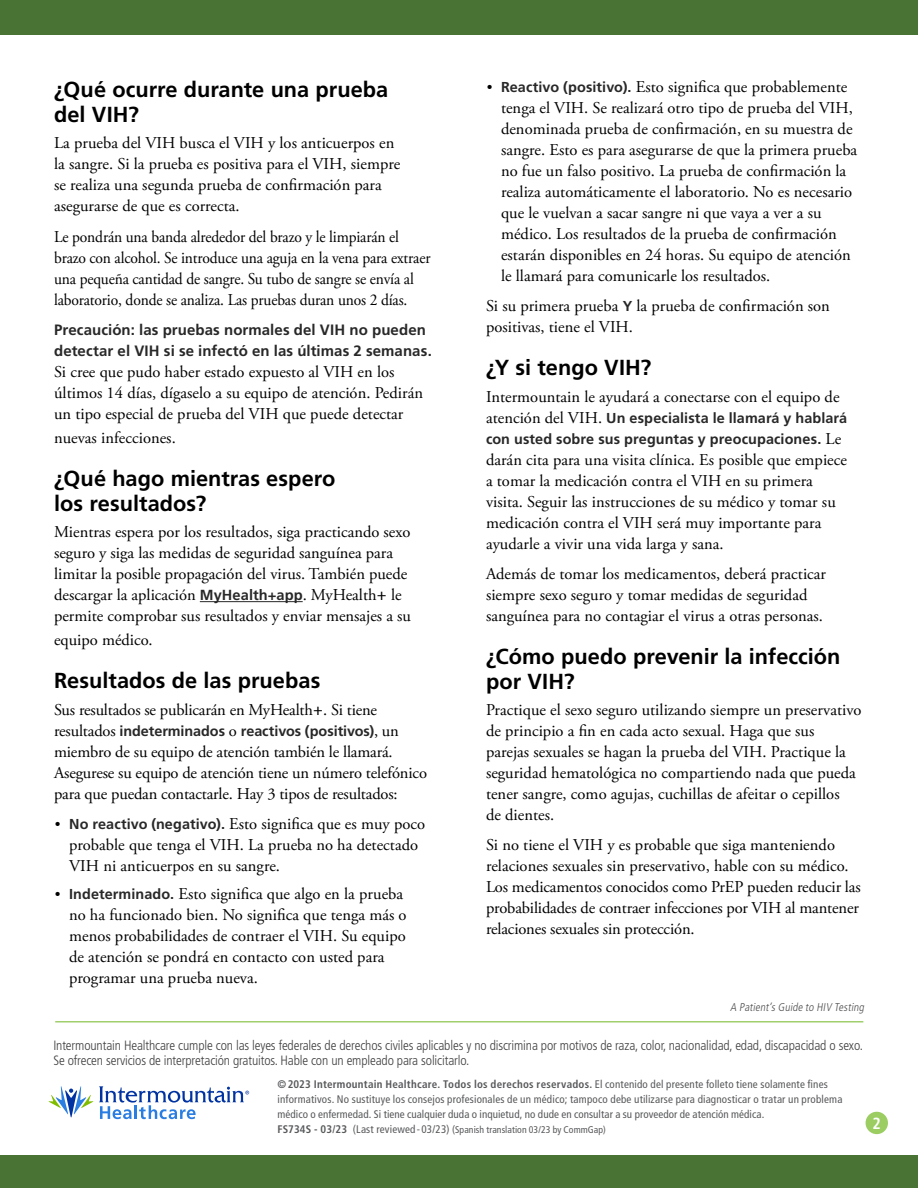
<style>
.page{position:relative;width:918px;height:1188px;background:#fff}
.page>*{position:absolute;margin:0;border:0;box-sizing:border-box;transform-origin:0 0}
.Level_1__h2{font:700 21.75px/24.8px "Frutiger LT Std";color:#000}
.Main__p{font:16.5px/21px "Adobe Garamond Pro";color:#000}
.Main__p-2{font:16.5px/21px "Adobe Garamond Pro";color:#000;scale:.94 1}
.t1{font:700 condensed 16.2px "Frutiger LT Std";color:#fff}
.Main__p-3{font:700 15px/21px "Frutiger LT Std";letter-spacing:.005em;color:#292829}
.Main__p-4{font:700 14.4px/21px "Frutiger LT Std";letter-spacing:.005em;color:#292829}
.t2{font:300 condensed 13.5px/15.5px "Frutiger LT Std";letter-spacing:-.01em;color:#414042}
.t3{font:italic 300 condensed 11.25px "Frutiger LT Std";color:#4d4d4f}
.Footer___h6{font:condensed 10.95px/15px "Frutiger LT Std";letter-spacing:.01em;color:#58595b}
.Footer___h6-2{font:condensed 9.75px "Frutiger LT Std";letter-spacing:.005em;color:#58595b}
.s1{font-family:"Frutiger LT Std";font-weight:700;font-size:14.7px;color:#292829}
.s2{font-size:21px}
.s3{font-family:"Adobe Garamond Pro";font-weight:400;font-size:16.5px;color:#000}
.s4{font-size:15px}
.s5{font-family:"Frutiger LT Std";font-weight:700;font-size:14.4px;color:#292829}
.s6{font-weight:700}
.s7{font-weight:700;font-size:10.95px}
.s8{font-size:10.95px}
.s9{font-size:10.5px}
</style>
<div class="page">
<div style="left:0;top:0;width:918px;height:35px;background:#497235"></div>
<div style="left:0;top:1156px;width:918px;height:32px;background:#497235"></div>
<div style="left:866px;top:1112px;width:22px;height:22px;background:#9bcd63;border-radius:50%"></div>
<hr style="left:55px;top:1021px;width:808px;height:2px;background:#a1cf6d">
<svg style="left:49px;top:1086px;width:44px;height:31px"></svg>
<svg style="left:99px;top:1086px;width:150px;height:33px"></svg>
<hr style="left:200px;top:601px;width:103px;height:1px;background:#292829">
<p class="Level_1__h2" style="left:54px;top:77px;width:336px">¿Qué ocurre durante una prueba del VIH?</p>
<p class="Main__p" style="left:54px;top:133px;width:348px">La prueba del VIH busca el VIH y los anticuerpos en la sangre. Si la prueba es positiva para el VIH, siempre se realiza una segunda prueba de confirmación para asegurarse de que es correcta.</p>
<p class="Main__p-2" style="left:54px;top:227px;width:402px">Le pondrán una banda alrededor del brazo y le limpiarán el brazo con alcohol. Se introduce una aguja en la vena para extraer una pequeña cantidad de sangre. Su tubo de sangre se envía al laboratorio, donde se analiza. Las pruebas duran unos 2 días.</p>
<p class="Main__p-3" style="left:54px;top:319px;width:379px">Precaución: las pruebas normales del VIH no pueden detectar el VIH si se infectó en las últimas 2 semanas.</p>
<p class="Main__p" style="left:54px;top:362px;width:370px">Si cree que pudo haber estado expuesto al VIH en los últimos 14 días, dígaselo a su equipo de atención. Pedirán un tipo especial de prueba del VIH que puede detectar</p>
<p class="Main__p" style="left:54px;top:428px;width:123px">nuevas infecciones.</p>
<p class="Level_1__h2" style="left:54px;top:466px;width:283px">¿Qué hago mientras espero los resultados?</p>
<p class="Main__p" style="left:54px;top:522px;width:358px">Mientras espera por los resultados, siga practicando sexo seguro y siga las medidas de seguridad sanguínea para limitar la posible propagación del virus. También puede descargar la aplicación <span class="s1">MyHealth+app</span>. MyHealth<span class="s2">+</span> le permite comprobar sus resultados y enviar mensajes a su</p>
<p class="Main__p" style="left:54px;top:630px;width:100px">equipo médico.</p>
<p class="Level_1__h2" style="left:54px;top:668px;width:268px">Resultados de las pruebas</p>
<p class="Main__p" style="left:54px;top:699px;width:325px">Sus resultados se publicarán en MyHealth<span class="s2">+</span>. Si tiene</p>
<p class="Main__p-4" style="left:54px;top:720px;width:346px"><span class="s3">resultados</span> indeterminados <span class="s3">o</span> reactivos (positivos)<span class="s3">, un</span></p>
<p class="Main__p" style="left:54px;top:741px;width:374px">miembro de su equipo de atención también le llamará.<br>Asegurese su equipo de atención tiene un número telefónico para que puedan contactarle. Hay 3 tipos de resultados:</p>
<p class="Main__p" style="left:69px;top:814px;width:358px;text-indent:-14px"><span class="s4">•</span> <span class="s5">No reactivo (negativo).</span> Esto significa que es muy poco probable que tenga el VIH. La prueba no ha detectado<br>VIH ni anticuerpos en su sangre.</p>
<p class="Main__p" style="left:69px;top:884px;width:339px;text-indent:-14px"><span class="s4">•</span> <span class="s5">Indeterminado.</span> Esto significa que algo en la prueba no ha funcionado bien. No significa que tenga más o menos probabilidades de contraer el VIH. Su equipo de atención se pondrá en contacto con usted para programar una prueba nueva.</p>
<p class="Main__p" style="left:501px;top:77px;width:358px;text-indent:-14px"><span class="s4">•</span> <span class="s5">Reactivo (positivo).</span> Esto significa que probablemente tenga el VIH. Se realizará otro tipo de prueba del VIH, denominada prueba de confirmación, en su muestra de sangre. Esto es para asegurarse de que la primera prueba no fue un falso positivo. La prueba de confirmación la realiza automáticamente el laboratorio. No es necesario que le vuelvan a sacar sangre ni que vaya a ver a su médico. Los resultados de la prueba de confirmación estarán disponibles en 24 horas. Su equipo de atención le llamará para comunicarle los resultados.</p>
<p class="Main__p" style="left:486px;top:296px;width:345px">Si su primera prueba <span class="s5">Y</span> la prueba de confirmación son positivas, tiene el VIH.</p>
<p class="Level_1__h2" style="left:486px;top:355px;width:167px">¿Y si tengo VIH?</p>
<p class="Main__p" style="left:486px;top:386px;width:355px">Intermountain le ayudará a conectarse con el equipo de</p>
<p class="Main__p-4" style="left:486px;top:407px;width:363px"><span class="s3">atención del VIH.</span> Un especialista le llamará y hablará con usted sobre sus preguntas y preocupaciones. <span class="s3">Le</span></p>
<p class="Main__p" style="left:486px;top:449px;width:363px">darán cita para una visita clínica. Es posible que empiece a tomar la medicación contra el VIH en su primera visita. Seguir las instrucciones de su médico y tomar su medicación contra el VIH será muy importante para ayudarle a vivir una vida larga y sana.</p>
<p class="Main__p" style="left:486px;top:564px;width:342px">Además de tomar los medicamentos, deberá practicar siempre sexo seguro y tomar medidas de seguridad sanguínea para no contagiar el virus a otras personas.</p>
<p class="Level_1__h2" style="left:486px;top:644px;width:356px">¿Cómo puedo prevenir la infección por VIH?</p>
<p class="Main__p" style="left:486px;top:700px;width:377px">Practique el sexo seguro utilizando siempre un preservativo de principio a fin en cada acto sexual. Haga que sus parejas sexuales se hagan la prueba del VIH. Practique la seguridad hematológica no compartiendo nada que pueda tener sangre, como agujas, cuchillas de afeitar o cepillos<br>de dientes.</p>
<p class="Main__p" style="left:486px;top:835px;width:376px">Si no tiene el VIH y es probable que siga manteniendo relaciones sexuales sin preservativo, hable con su médico.<br>Los medicamentos conocidos como PrEP pueden reducir las probabilidades de contraer infecciones por VIH al mantener relaciones sexuales sin protección.</p>
<p class="t3" style="left:730px;top:1000px;width:137px">A Patient’s Guide to HIV Testing</p>
<p class="t2" style="left:53px;top:1037px;width:811px">Intermountain Healthcare cumple con las leyes federales de derechos civiles aplicables y no discrimina por motivos de raza, color, nacionalidad, edad, discapacidad o sexo.<br>Se ofrecen servicios de interpretación gratuitos. Hable con un empleado para solicitarlo.</p>
<p class="Footer___h6" style="left:278px;top:1077px;width:566px"><span class="s6">©2023 Intermountain Healthcare. Todos los derechos reservados.</span> El contenido del presente folleto tiene solamente fines informativos. No sustituye los consejos profesionales de un médico; tampoco debe utilizarse para diagnosticar o tratar un problema médico o enfermedad. Si tiene cualquier duda o inquietud, no dude en consultar a su proveedor de atención médica.</p>
<p class="Footer___h6-2" style="left:278px;top:1124px;width:330px"><span class="s7">FS734S - 03/23</span> <span class="s8">(Last reviewed - 03/23)</span> <span class="s9">(</span>Spanish translation 03/23 by CommGap)</p>
<p class="t1" style="left:873px;top:1113px;width:10px">2</p>
</div>
